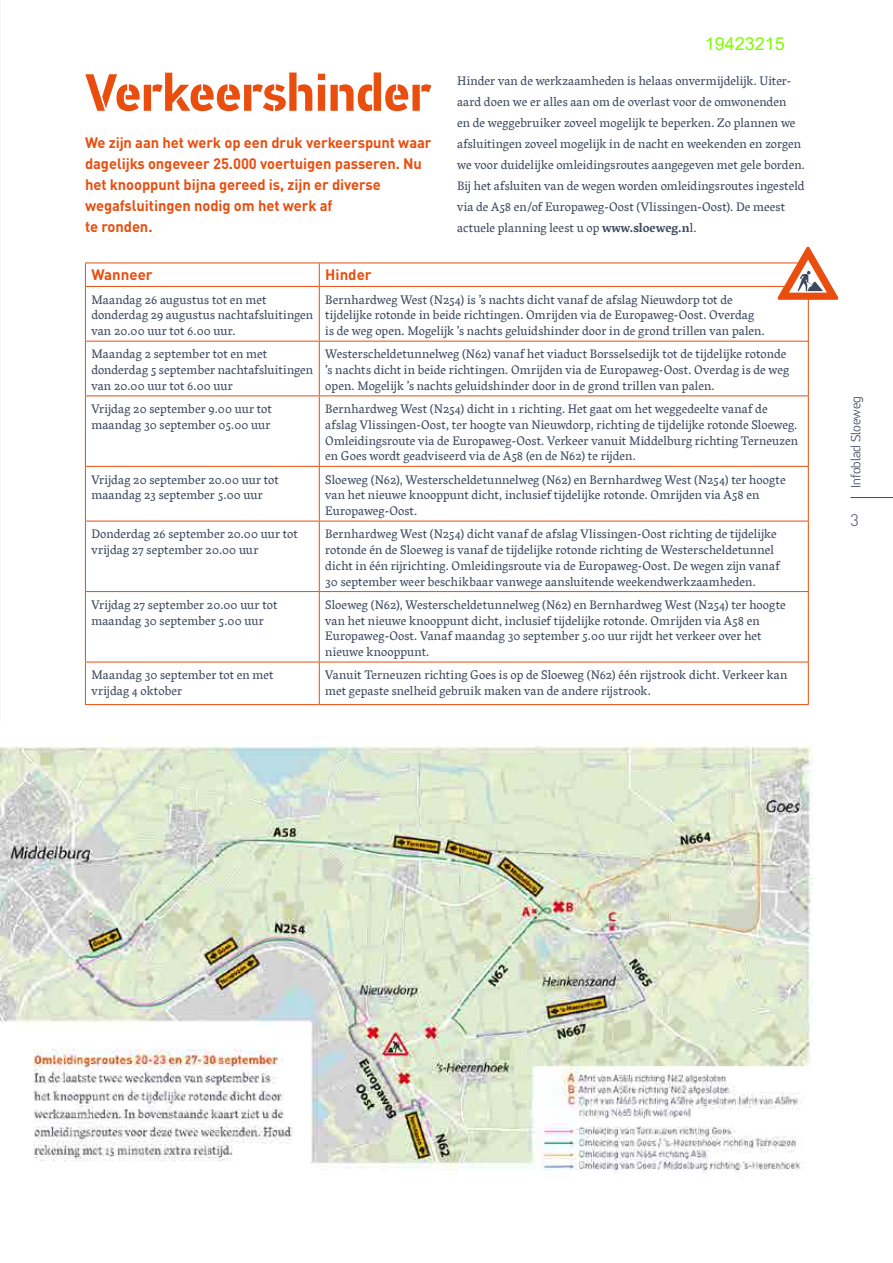
<style>
.page{position:relative;width:893px;height:1263px;background:#fff}
.page>*{position:absolute;margin:0;border:0;box-sizing:border-box;transform-origin:0 0}
.t1{font:700 52.5px "PF Din Stencil";letter-spacing:-.01em;color:#e94e0f}
.t2{font:18px "Arial";color:#7fff00}
.t3{font:300 16.5px "DINOT";color:#3d495e}
.Intro{font:700 15px/21px "DINOT";letter-spacing:-.005em;color:#e94e0f}
.t4{font:300 13.5px "PF Din Stencil";color:#3d495e}
.t5{font:12.75px/15.8px "Vesper Pro";letter-spacing:.005em;color:#3d495e}
.s1{font-weight:700}
</style>
<div class="page">
<hr style="left:85px;top:263px;width:234px;height:1px;background:#e94e0f">
<svg style="left:85px;top:263px;width:1px;height:23px"></svg>
<hr style="left:319px;top:263px;width:490px;height:1px;background:#e94e0f">
<svg style="left:319px;top:263px;width:1px;height:23px"></svg>
<hr style="left:85px;top:286px;width:234px;height:1px;background:#e94e0f">
<hr style="left:85px;top:287px;width:1px;height:54px;background:#e94e0f">
<hr style="left:319px;top:286px;width:490px;height:1px;background:#e94e0f">
<hr style="left:319px;top:287px;width:1px;height:54px;background:#e94e0f">
<hr style="left:808px;top:287px;width:1px;height:54px;background:#e94e0f">
<hr style="left:85px;top:341px;width:234px;height:1px;background:#e94e0f">
<hr style="left:85px;top:341px;width:1px;height:54px;background:#e94e0f">
<hr style="left:319px;top:341px;width:490px;height:1px;background:#e94e0f">
<hr style="left:319px;top:341px;width:1px;height:54px;background:#e94e0f">
<hr style="left:808px;top:341px;width:1px;height:54px;background:#e94e0f">
<hr style="left:85px;top:395px;width:234px;height:1px;background:#e94e0f">
<hr style="left:85px;top:396px;width:1px;height:70px;background:#e94e0f">
<hr style="left:319px;top:395px;width:490px;height:1px;background:#e94e0f">
<hr style="left:319px;top:396px;width:1px;height:70px;background:#e94e0f">
<hr style="left:808px;top:396px;width:1px;height:70px;background:#e94e0f">
<hr style="left:85px;top:466px;width:234px;height:1px;background:#e94e0f">
<hr style="left:85px;top:467px;width:1px;height:54px;background:#e94e0f">
<hr style="left:319px;top:466px;width:490px;height:1px;background:#e94e0f">
<hr style="left:319px;top:467px;width:1px;height:54px;background:#e94e0f">
<hr style="left:808px;top:467px;width:1px;height:54px;background:#e94e0f">
<hr style="left:85px;top:521px;width:234px;height:1px;background:#e94e0f">
<hr style="left:85px;top:521px;width:1px;height:70px;background:#e94e0f">
<hr style="left:319px;top:521px;width:490px;height:1px;background:#e94e0f">
<hr style="left:319px;top:521px;width:1px;height:70px;background:#e94e0f">
<hr style="left:808px;top:521px;width:1px;height:70px;background:#e94e0f">
<hr style="left:85px;top:591px;width:234px;height:1px;background:#e94e0f">
<hr style="left:85px;top:592px;width:1px;height:70px;background:#e94e0f">
<hr style="left:319px;top:591px;width:490px;height:1px;background:#e94e0f">
<hr style="left:319px;top:592px;width:1px;height:70px;background:#e94e0f">
<hr style="left:808px;top:592px;width:1px;height:70px;background:#e94e0f">
<hr style="left:85px;top:662px;width:234px;height:1px;background:#e94e0f">
<hr style="left:85px;top:662px;width:1px;height:42px;background:#e94e0f">
<hr style="left:319px;top:662px;width:490px;height:1px;background:#e94e0f">
<hr style="left:319px;top:662px;width:1px;height:42px;background:#e94e0f">
<hr style="left:808px;top:662px;width:1px;height:42px;background:#e94e0f">
<hr style="left:85px;top:704px;width:234px;height:1px;background:#e94e0f">
<hr style="left:319px;top:704px;width:490px;height:1px;background:#e94e0f">
<svg style="left:777px;top:246px;width:62px;height:54px"></svg>
<img style="left:0;top:738px;width:813px;height:434px">
<hr style="left:850px;top:497px;width:43px;height:1px;background:#3d495e">
<h2 class="t1" style="left:85px;top:61px;width:347px">Verkeershinder</h2>
<p class="Intro" style="left:85px;top:132px;width:348px">We zijn aan het werk op een druk verkeerspunt waar dagelijks ongeveer 25.000 voertuigen passeren. Nu het knooppunt bijna gereed is, zijn er diverse wegafsluitingen nodig om het werk af<br>te ronden.</p>
<h2 class="t2" style="left:705px;top:31px;width:82px">19423215</h2>
<p class="t5" style="left:457px;top:70px;width:349px;line-height:21px">Hinder van de werkzaamheden is helaas onvermijdelijk. Uiter&shy;aard doen we er alles aan om de overlast voor de omwonenden<br>en de weggebruiker zoveel mogelijk te beperken. Zo plannen we afsluitingen zoveel mogelijk in de nacht en weekenden en zorgen we voor duidelijke omleidingsroutes aangegeven met gele borden.<br>Bij het afsluiten van de wegen worden omleidingsroutes ingesteld via de A58 en/of Europaweg-Oost (Vlissingen-Oost). De meest actuele planning leest u op <span class="s1">www.sloeweg.n</span>l.</p>
<p class="Intro" style="left:91px;top:264px;width:63px">Wanneer</p>
<p class="Intro" style="left:325px;top:264px;width:48px">Hinder</p>
<p class="t5" style="left:91px;top:291px;width:223px">Maandag 26 augustus tot en met donderdag 29 augustus nachtafsluitingen van 20.00 uur tot 6.00 uur.</p>
<p class="t5" style="left:325px;top:291px;width:441px">Bernhardweg West (N254) is ’s nachts dicht vanaf de afslag Nieuwdorp tot de tijdelijke rotonde in beide richtingen. Omrijden via de Europaweg-Oost. Overdag is de weg open. Mogelijk ’s nachts geluidshinder door in de grond trillen van palen.</p>
<p class="t5" style="left:91px;top:346px;width:223px">Maandag 2 september tot en met donderdag 5 september nachtafsluitingen van 20.00 uur tot 6.00 uur</p>
<p class="t5" style="left:325px;top:346px;width:466px">Westerscheldetunnelweg (N62) vanaf het viaduct Borsselsedijk tot de tijdelijke rotonde ’s nachts dicht in beide richtingen. Omrijden via de Europaweg-Oost. Overdag is de weg open. Mogelijk ’s nachts geluidshinder door in de grond trillen van palen.</p>
<p class="t5" style="left:91px;top:401px;width:182px">Vrijdag 20 september 9.00 uur tot maandag 30 september 05.00 uur</p>
<p class="t5" style="left:325px;top:401px;width:474px">Bernhardweg West (N254) dicht in 1 richting. Het gaat om het weggedeelte vanaf de afslag Vlissingen-Oost, ter hoogte van Nieuwdorp, richting de tijdelijke rotonde Sloeweg.<br>Omleidingsroute via de Europaweg-Oost. Verkeer vanuit Middelburg richting Terneuzen en Goes wordt geadviseerd via de A58 (en de N62) te rijden.</p>
<p class="t5" style="left:91px;top:471px;width:189px">Vrijdag 20 september 20.00 uur tot maandag 23 september 5.00 uur</p>
<p class="t5" style="left:325px;top:471px;width:462px">Sloeweg (N62), Westerscheldetunnelweg (N62) en Bernhardweg West (N254) ter hoogte van het nieuwe knooppunt dicht, inclusief tijdelijke rotonde. Omrijden via A58 en<br>Europaweg-Oost.</p>
<p class="t5" style="left:91px;top:526px;width:208px">Donderdag 26 september 20.00 uur tot vrijdag 27 september 20.00 uur</p>
<p class="t5" style="left:325px;top:526px;width:456px">Bernhardweg West (N254) dicht vanaf de afslag Vlissingen-Oost richting de tijdelijke rotonde én de Sloeweg is vanaf de tijdelijke rotonde richting de Westerscheldetunnel dicht in één rijrichting. Omleidingsroute via de Europaweg-Oost. De wegen zijn vanaf 30 september weer beschikbaar vanwege aansluitende weekendwerkzaamheden.</p>
<p class="t5" style="left:91px;top:596px;width:188px">Vrijdag 27 september 20.00 uur tot maandag 30 september 5.00 uur</p>
<p class="t5" style="left:325px;top:596px;width:462px">Sloeweg (N62), Westerscheldetunnelweg (N62) en Bernhardweg West (N254) ter hoogte van het nieuwe knooppunt dicht, inclusief tijdelijke rotonde. Omrijden via A58 en Europaweg-Oost. Vanaf maandag 30 september 5.00 uur rijdt het verkeer over het nieuwe knooppunt.</p>
<p class="t5" style="left:91px;top:667px;width:184px">Maandag 30 september tot en met vrijdag 4 oktober</p>
<p class="t5" style="left:325px;top:667px;width:464px">Vanuit Terneuzen richting Goes is op de Sloeweg (N62) één rijstrook dicht. Verkeer kan met gepaste snelheid gebruik maken van de andere rijstrook.</p>
<p class="t4" style="left:848px;top:488px;width:93px;rotate:-90deg">Infoblad Sloeweg</p>
<p class="t3" style="left:850px;top:510px;width:10px">3</p>
</div>
